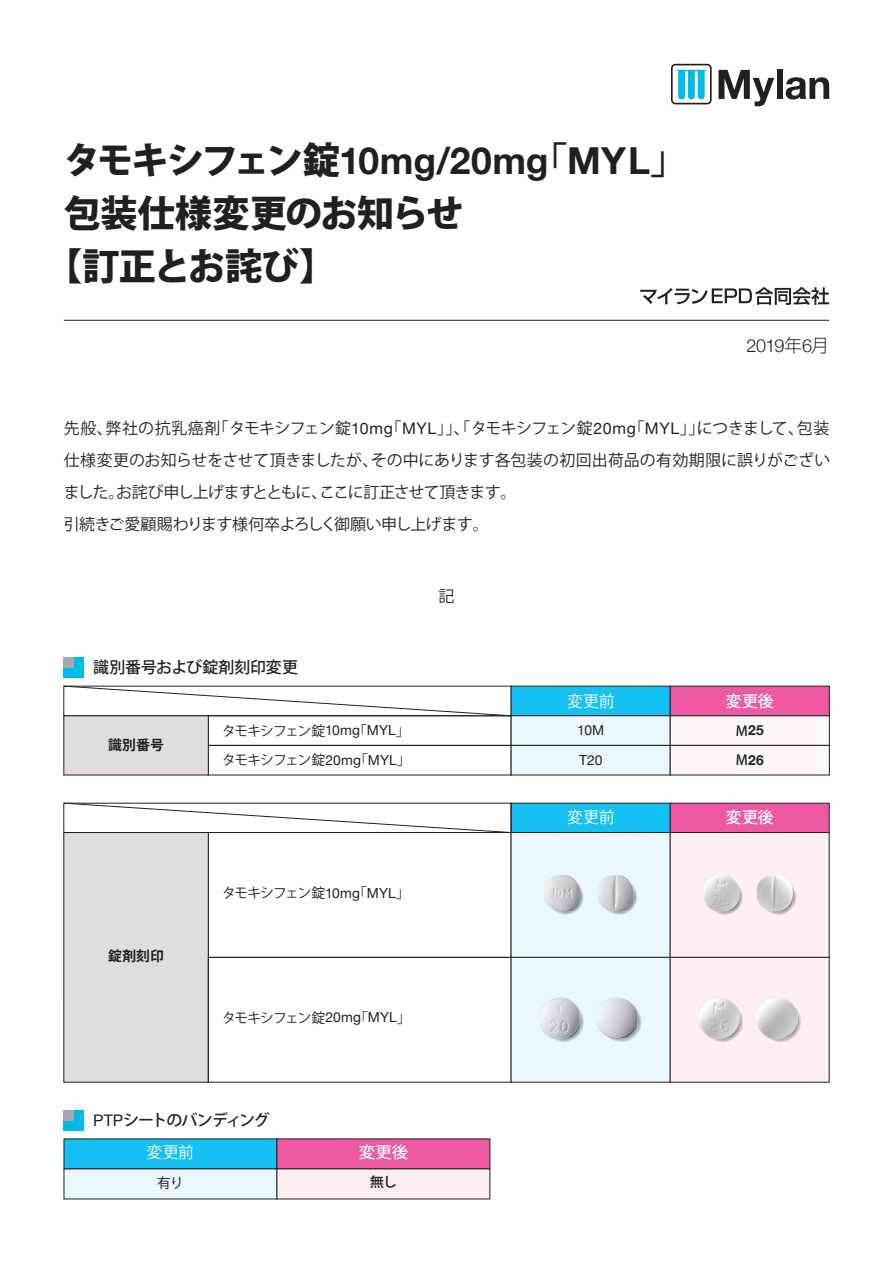
<style>
.page{position:relative;width:893px;height:1263px;background:#fff}
.page>*{position:absolute;margin:0;border:0;box-sizing:border-box;transform-origin:0 0}
.t1{font:700 37.2px "Helvetica Neue";letter-spacing:.01em;color:#231f20}
.t2{font:800 37.2px/53.1px "Koz Go Pr 6 N";letter-spacing:-.015em;color:#231f20}
.t3{font:300 18px "Helvetica Neue";color:#231f20}
.t4{font:15.9px/31.8px "Koz Go Pr 6 N";letter-spacing:-.025em;color:#231f20}
.t5{font:500 15.9px/32.4px "Koz Go Pr 6 N";letter-spacing:-.055em;color:#231f20}
.t6{font:500 15.9px "Koz Go Pr 6 N";letter-spacing:-.005em;color:#231f20}
.t7{font:15.9px "Koz Go Pr 6 N";letter-spacing:-.005em;color:#fff}
.t8{font:500 15.9px "Koz Go Pr 6 N";letter-spacing:-.005em;color:#fff}
.t9{font:500 15.9px "Koz Go Pr 6 N";letter-spacing:-.005em;color:#fff;scale:1.04 1}
.t10{font:13.8px/29.5px "Koz Go Pr 6 N";letter-spacing:-.075em;color:#231f20}
.t11{font:700 13.8px "Koz Go Pr 6 N";letter-spacing:.015em;color:#231f20}
.t12{font:13.8px/29.5px "Helvetica Neue";color:#231f20}
.t13{font:700 13.8px/29.5px "Helvetica Neue";color:#231f20}
.t14{font:500 13.8px "Koz Go Pr 6 N";color:#231f20;scale:1.04 1}
.s1{font-family:"Koz Go Pr 6 N";font-weight:800}
.s2{font-family:"Koz Go Pr 6 N";font-weight:500}
.s3{font-family:"Koz Go Pr 6 N"}
.s4{font-family:"Helvetica Neue"}
.s5{font-family:"Helvetica Neue";font-weight:400}
.s6{font-weight:400;color:#fff}
</style>
<div class="page">
<svg style="left:671px;top:64px;width:41px;height:40px"></svg>
<svg style="left:718px;top:70px;width:56px;height:36px"></svg>
<div style="left:777px;top:70px;width:5px;height:29px;background:#231f20"></div>
<svg style="left:786px;top:77px;width:43px;height:22px"></svg>
<svg style="left:640px;top:287px;width:189px;height:18px"></svg>
<hr style="left:64px;top:320px;width:765px;height:1px;background:#231f20">
<div style="left:64px;top:657px;width:20px;height:21px;background:#00bbe7"></div>
<div style="left:64px;top:657px;width:10px;height:10px;background:#a8a9ad"></div>
<div style="left:511px;top:686px;width:159px;height:30px;background:#15c0f2"></div>
<div style="left:670px;top:686px;width:160px;height:30px;background:#ef59a1"></div>
<div style="left:511px;top:715px;width:159px;height:31px;background:#eaf7fd;border:1px solid #231f20"></div>
<div style="left:670px;top:715px;width:160px;height:31px;background:#fef6f9;border:1px solid #231f20"></div>
<div style="left:208px;top:745px;width:303px;height:30px;border:1px solid #231f20"></div>
<div style="left:511px;top:745px;width:159px;height:30px;background:#eaf7fd;border:1px solid #231f20"></div>
<div style="left:670px;top:745px;width:160px;height:30px;background:#fef6f9;border:1px solid #231f20"></div>
<div style="left:64px;top:715px;width:144px;height:60px;background:#e2ddda"></div>
<svg style="left:63px;top:686px;width:449px;height:30px"></svg>
<div style="left:64px;top:1110px;width:20px;height:20px;background:#00bbe7"></div>
<div style="left:64px;top:1110px;width:10px;height:10px;background:#a8a9ad"></div>
<div style="left:64px;top:1139px;width:213px;height:30px;background:#15c0f2;border:1px solid #231f20"></div>
<div style="left:277px;top:1139px;width:213px;height:30px;background:#ef59a1;border:1px solid #231f20"></div>
<div style="left:64px;top:1169px;width:213px;height:30px;background:#eaf7fd"></div>
<div style="left:277px;top:1169px;width:213px;height:30px;background:#fdeef4"></div>
<div style="left:511px;top:803px;width:159px;height:30px;background:#15c0f2"></div>
<div style="left:64px;top:832px;width:144px;height:250px;background:#e2ddda"></div>
<svg style="left:63px;top:803px;width:448px;height:30px"></svg>
<div style="left:208px;top:957px;width:303px;height:125px;border:1px solid #231f20"></div>
<div style="left:670px;top:803px;width:159px;height:30px;background:#ef59a1"></div>
<div style="left:511px;top:832px;width:159px;height:125px;background:#eaf7fd"></div>
<div style="left:670px;top:832px;width:159px;height:125px;background:#fdeef4"></div>
<div style="left:670px;top:832px;width:159px;height:125px;border:1px solid #231f20"></div>
<div style="left:511px;top:957px;width:159px;height:125px;background:#eaf7fd"></div>
<div style="left:670px;top:957px;width:159px;height:125px;background:#fdeef4"></div>
<div style="left:670px;top:957px;width:159px;height:125px;border:1px solid #231f20"></div>
<svg style="left:556px;top:887px;width:28px;height:28px"></svg>
<img style="left:544px;top:875px;width:30px;height:28px">
<img style="left:547px;top:879px;width:33px;height:32px">
<svg style="left:609px;top:886px;width:28px;height:29px"></svg>
<img style="left:598px;top:875px;width:30px;height:29px">
<img style="left:601px;top:879px;width:32px;height:32px">
<svg style="left:554px;top:1010px;width:30px;height:32px"></svg>
<img style="left:540px;top:997px;width:31px;height:34px">
<img style="left:543px;top:1001px;width:37px;height:38px">
<svg style="left:610px;top:1010px;width:32px;height:32px"></svg>
<img style="left:597px;top:997px;width:31px;height:33px">
<img style="left:600px;top:1001px;width:37px;height:37px">
<svg style="left:711px;top:1012px;width:32px;height:30px"></svg>
<img style="left:699px;top:997px;width:31px;height:33px">
<img style="left:702px;top:1001px;width:38px;height:37px">
<svg style="left:771px;top:1012px;width:30px;height:30px"></svg>
<img style="left:757px;top:998px;width:32px;height:32px">
<img style="left:760px;top:1001px;width:38px;height:38px">
<svg style="left:714px;top:886px;width:29px;height:29px"></svg>
<img style="left:703px;top:875px;width:30px;height:30px">
<img style="left:707px;top:879px;width:32px;height:32px">
<svg style="left:768px;top:887px;width:28px;height:28px"></svg>
<img style="left:757px;top:875px;width:28px;height:30px">
<img style="left:760px;top:879px;width:33px;height:32px">
<h1 class="t1" style="left:64px;top:137px;width:625px"><span class="s1">タモキシフェン錠</span>10mg/20mg<span class="s2">「</span>MYL<span class="s2">」</span></h1>
<h1 class="t2" style="left:45px;top:188px;width:420px;text-indent:19px">包装仕様変更のお知らせ【訂正とお詫び】</h1>
<p class="t3" style="left:746px;top:334px;width:84px">2019<span class="s3">年</span>6<span class="s3">月</span></p>
<p class="t4" style="left:64px;top:413px;width:768px">先般、弊社の抗乳癌剤「タモキシフェン錠<span class="s4">10mg</span>「<span class="s4">MYL</span>」」、「タモキシフェン錠<span class="s4">20mg</span>「<span class="s4">MYL</span>」」につきまして、包装仕様変更のお知らせをさせて頂きましたが、その中にあります各包装の初回出荷品の有効期限に誤りがございました。お詫び申し上げますとともに、ここに訂正させて頂きます。<br>引続きご愛顧賜わります様何卒よろしく御願い申し上げます。</p>
<p class="t6" style="left:93px;top:658px;width:206px">識別番号および錠剤刻印変更</p>
<p class="t11" style="left:108px;top:737px;width:57px">識別番号</p>
<p class="t10" style="left:222px;top:716px;width:190px">タモキシフェン錠<span class="s4">10mg</span>「<span class="s4">MYL</span>」タモキシフェン錠<span class="s4">20mg</span>「<span class="s4">MYL</span>」</p>
<p class="t4" style="left:439px;top:581px;width:17px">記</p>
<p class="t11" style="left:108px;top:948px;width:57px">錠剤刻印</p>
<p class="t10" style="left:222px;top:878px;width:189px">タモキシフェン錠<span class="s4">10mg</span>「<span class="s4">MYL</span>」</p>
<p class="t10" style="left:222px;top:1003px;width:190px">タモキシフェン錠<span class="s4">20mg</span>「<span class="s4">MYL</span>」</p>
<p class="t5" style="left:147px;top:1104px;width:125px;text-indent:-53px"><span class="s5">PTP</span>シートのバンディング<span class="s6">変更前</span></p>
<p class="t9" style="left:359px;top:1143px;width:49px">変更後</p>
<p class="t10" style="left:157px;top:1168px;width:28px">有り</p>
<p class="t14" style="left:370px;top:1174px;width:28px">無し</p>
<p class="t7" style="left:567px;top:692px;width:49px">変更前</p>
<p class="t12" style="left:577px;top:716px;width:29px">10M<br>T20</p>
<p class="t7" style="left:567px;top:808px;width:49px">変更前</p>
<p class="t8" style="left:726px;top:692px;width:49px">変更後</p>
<p class="t13" style="left:736px;top:715px;width:29px"><span class="s2">M</span>25<br><span class="s2">M</span>26</p>
<p class="t8" style="left:726px;top:808px;width:49px">変更後</p>
</div>
